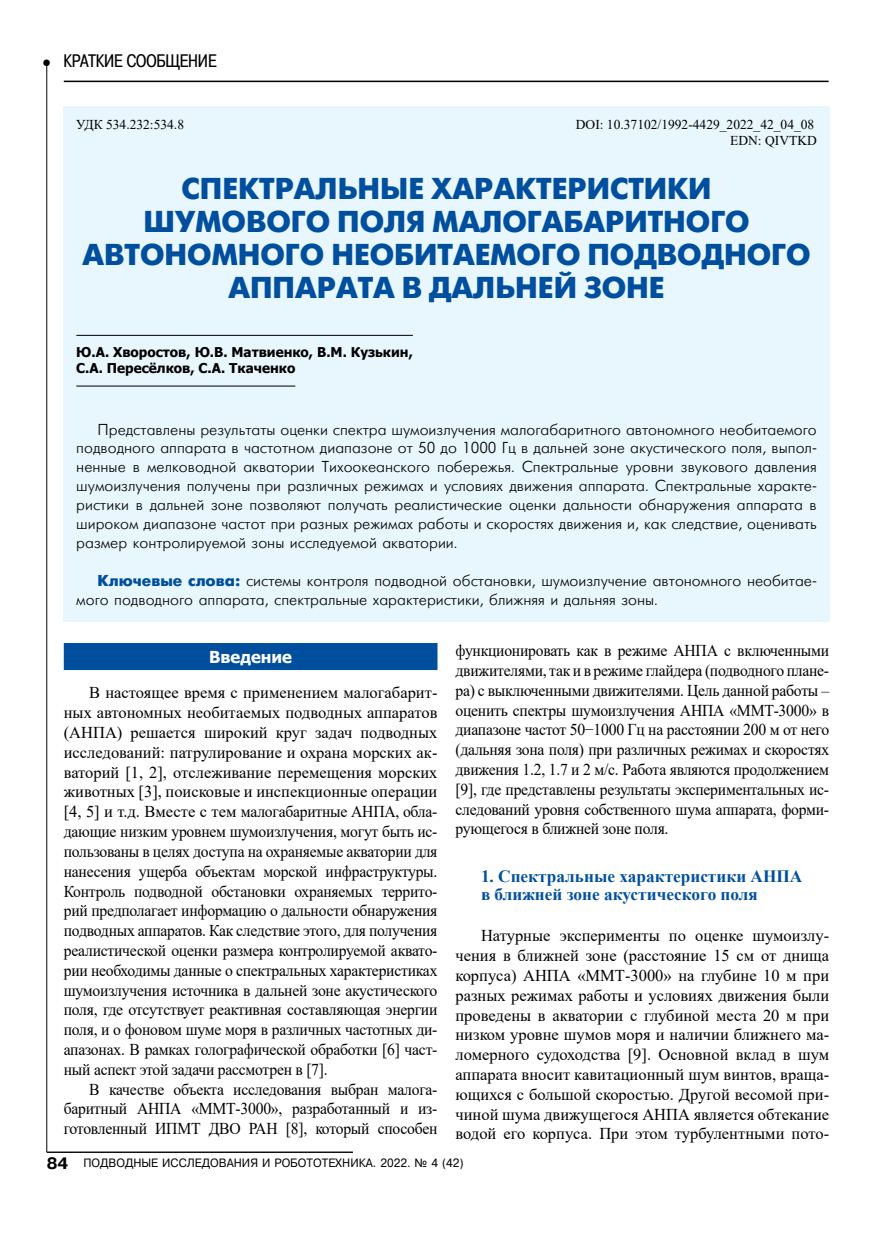
<style>
.page{position:relative;width:893px;height:1234px;background:#fff}
.page>*{position:absolute;margin:0;border:0;box-sizing:border-box;transform-origin:0 0}
.t1{font:700 30px/33px "Futuris C";color:#004f9f;text-align:center}
.t2{font:18px "Pragmatica Cond C";color:#000}
.t3{font:700 17.25px/18px "Times New Roman";color:#004f9f}
.t4{font:16.5px/19.8px "Times New Roman";letter-spacing:-.015em;color:#000;text-align:justify}
.t5{font:16.5px/19.8px "Times New Roman";letter-spacing:-.015em;color:#000;text-align:justify;scale:.95 1}
.t6{font:700 16.5px "Tahoma";color:#fff}
.t7{font:700 16.5px "Pragmatica CTT";color:#000}
.t8{font:15.75px/18.9px "Futuris Cyrillic";color:#000;text-align:justify}
.t9{font:700 13.5px/16.2px "Tahoma";color:#000}
.t10{font:13.5px/16.2px "Times New Roman";color:#000;text-align:right}
.t11{font:12px "Pragmatica Cyrillic";color:#000;scale:.95 1}
.s1{font-family:"Times New Roman";font-size:15px}
.s2{font-family:"Futuris";font-weight:700;color:#004f9f}
</style>
<div class="page">
<hr style="left:64px;top:81px;width:765px;height:1px;background:#000">
<hr style="left:47px;top:64px;width:1px;height:1087px;background:#000">
<hr style="left:47px;top:1151px;width:306px;height:1px;background:#000">
<div style="left:64px;top:106px;width:766px;height:516px;background:#e8f6fe"></div>
<hr style="left:76px;top:335px;width:337px;height:1px;background:#000">
<hr style="left:76px;top:386px;width:219px;height:1px;background:#000">
<div style="left:64px;top:643px;width:373px;height:27px;background:#004f9f"></div>
<p class="t2" style="left:42px;top:51px;width:176px"><span class="s1">●</span> КРАТКИЕ СООБЩЕНИЕ</p>
<p class="t10" style="left:76px;top:115px;width:109px">УДК 534.232:534.8</p>
<p class="t10" style="left:576px;top:115px;width:242px">DOI: 10.37102/1992-4429_2022_42_04_08<br>EDN: QIVTKD</p>
<h1 class="t1" style="left:82px;top:173px;width:730px">СПЕКТРАЛЬНЫЕ ХАРАКТЕРИСТИКИ<br>ШУМОВОГО ПОЛЯ МАЛОГАБАРИТНОГО<br>АВТОНОМНОГО НЕОБИТАЕМОГО ПОДВОДНОГО<br>АППАРАТА В ДАЛЬНЕЙ ЗОНЕ</h1>
<p class="t9" style="left:76px;top:344px;width:338px">Ю.А. Хворостов, Ю.В. Матвиенко, В.М. Кузькин,<br>С.А. Пересёлков, С.А. Ткаченко</p>
<p class="t8" style="left:76px;top:420px;width:742px;text-indent:21px">Представлены результаты оценки спектра шумоизлучения малогабаритного автономного необитаемого подводного аппарата в частотном диапазоне от 50 до 1000 Гц в дальней зоне акустического поля, выпол&shy;ненные в мелководной акватории Тихоокеанского побережья. Спектральные уровни звукового давления шумоизлучения получены при различных режимах и условиях движения аппарата. Спектральные характе&shy;ристики в дальней зоне позволяют получать реалистические оценки дальности обнаружения аппарата в широком диапазоне частот при разных режимах работы и скоростях движения и, как следствие, оценивать размер контролируемой зоны исследуемой акватории.</p>
<p class="t8" style="left:76px;top:571px;width:742px;text-indent:21px"><span class="s2">Ключевые слова:</span> системы контроля подводной обстановки, шумоизлучение автономного необитае&shy;мого подводного аппарата, спектральные характеристики, ближняя и дальняя зоны.</p>
<p class="t6" style="left:209px;top:645px;width:84px">Введение</p>
<p class="t4" style="left:64px;top:682px;width:375px;text-indent:26px">В настоящее время с применением малогабарит&shy;ных автономных необитаемых подводных аппаратов (АНПА) решается широкий круг задач подводных исследований: патрулирование и охрана морских ак&shy;ваторий [1, 2], отслеживание перемещения морских животных [3], поисковые и инспекционные операции [4, 5] и т.д. Вместе с тем малогабаритные АНПА, обла&shy;дающие низким уровнем шумоизлучения, могут быть ис&shy;пользованы в целях доступа на охраняемые акватории для нанесения ущерба объектам морской инфраструктуры.<br>Контроль подводной обстановки охраняемых террито&shy;рий предполагает информацию о дальности обнаружения подводных аппаратов. Как следствие этого, для получения реалистической оценки размера контролируемой аквато&shy;рии необходимы данные о спектральных характеристиках шумоизлучения источника в дальней зоне акустического поля, где отсутствует реактивная составляющая энергии поля, и о фоновом шуме моря в различных частотных ди&shy;апазонах. В рамках голографической обработки [6] част&shy;ный аспект этой задачи рассмотрен в [7].</p>
<p class="t5" style="left:64px;top:1078px;width:395px;text-indent:26px">В качестве объекта исследования выбран малога&shy;баритный АНПА «ММТ-3000», разработанный и из&shy;готовленный ИПМТ ДВО РАН [8], который способен</p>
<p class="t5" style="left:455px;top:640px;width:395px">функционировать как в режиме АНПА с включенными движителями, так и в режиме глайдера (подводного плане&shy;ра) с выключенными движителями. Цель данной работы – оценить спектры шумоизлучения АНПА «ММТ-3000» в диапазоне частот 50−1000 Гц на расстоянии 200 м от него (дальняя зона поля) при различных режимах и скоростях движения 1.2, 1.7 и 2 м/с. Работа являются продолжением [9], где представлены результаты экспериментальных ис&shy;следований уровня собственного шума аппарата, форми&shy;рующегося в ближней зоне поля.</p>
<p class="t3" style="left:481px;top:866px;width:323px">1. Спектральные характеристики АНПА в ближней зоне акустического поля</p>
<p class="t4" style="left:455px;top:925px;width:375px;text-indent:26px">Натурные эксперименты по оценке шумоизлу&shy;чения в ближней зоне (расстояние 15 см от днища корпуса) АНПА «ММТ-3000» на глубине 10 м при разных режимах работы и условиях движения были проведены в акватории с глубиной места 20 м при низком уровне шумов моря и наличии ближнего ма&shy;ломерного судоходства [9]. Основной вклад в шум аппарата вносит кавитационный шум винтов, враща&shy;ющихся с большой скоростью. Другой весомой при&shy;чиной шума движущегося АНПА является обтекание водой его корпуса. При этом турбулентными пото-</p>
<p class="t7" style="left:47px;top:1154px;width:23px">84</p>
<p class="t11" style="left:83px;top:1156px;width:402px">ПОДВОДНЫЕ ИССЛЕДОВАНИЯ И РОБОТОТЕХНИКА. 2022. ¹ 4 (42)</p>
</div>
